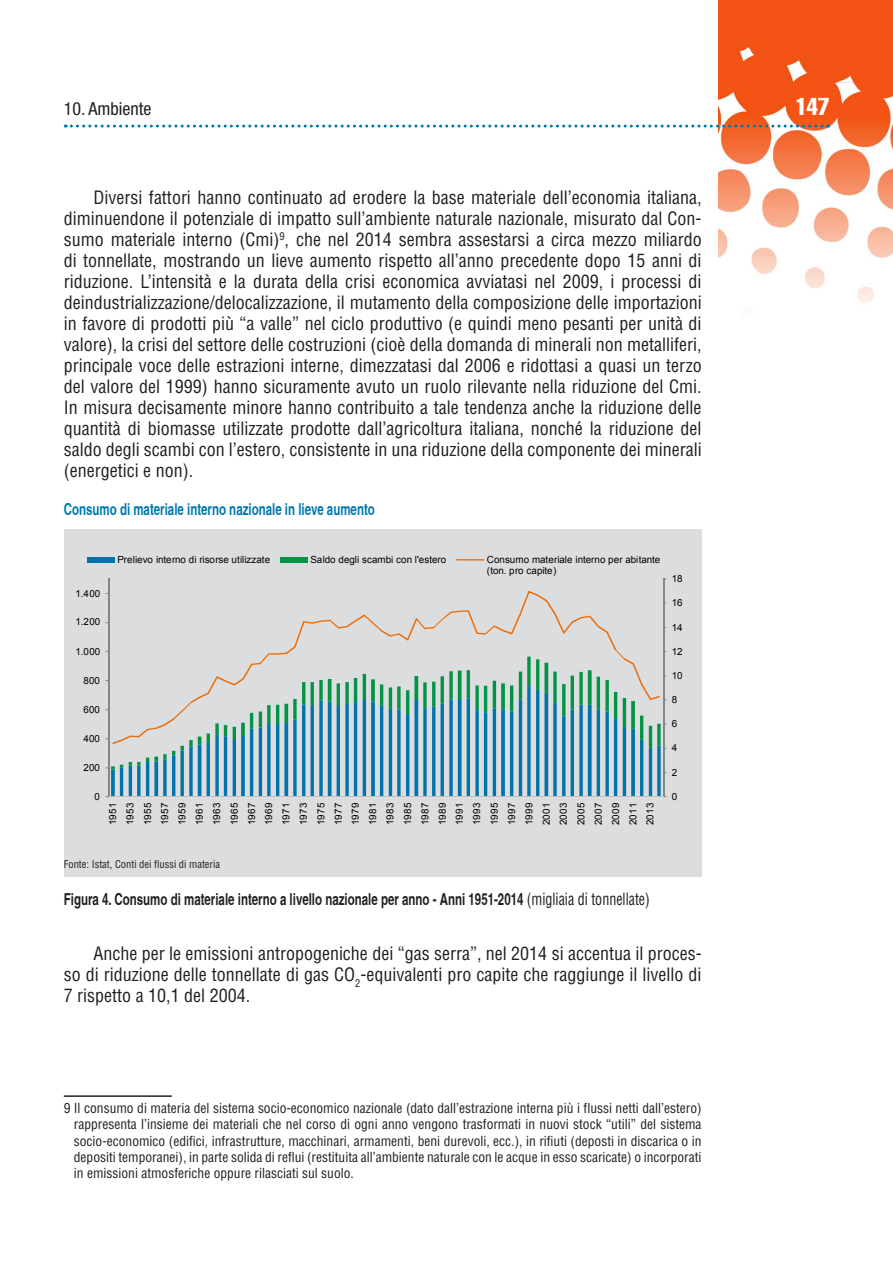
<style>
.page{position:relative;width:893px;height:1263px;background:#fff}
.page>*{position:absolute;margin:0;border:0;box-sizing:border-box;transform-origin:0 0}
.t1{font:24px "Helvetica LT Std Comp";color:#fff}
.t2{font:condensed 18px/21px "Helvetica LT Std";color:#231f20;text-align:justify}
.t3{font:condensed 18px "Helvetica Neue LT Std";color:#231f20}
.t4{font:700 condensed 16.5px "Helvetica";color:#231f20;scale:.85 1}
.t5{font:700 condensed 16.5px "Helvetica";color:#0078ae;scale:.85 1}
.t6{font:condensed 13.5px/16.2px "Helvetica LT Std";color:#231f20;text-align:justify}
.t7{font:condensed 10.5px "Helvetica LT Std";color:#231f20}
.t8{font:9.75px/17.4px "Arial";letter-spacing:-.005em;color:#000;text-align:justify}
.s1{font-family:"Helvetica LT Std";font-weight:400}
</style>
<div class="page">
<img style="left:719px;top:0;width:174px;height:312px">
<svg style="left:65px;top:125px;width:764px;height:3px"></svg>
<hr style="left:64px;top:1095px;width:108px;height:2px;background:#231f20">
<div style="left:64px;top:529px;width:638px;height:348px;background:#dcdddf"></div>
<svg style="left:111px;top:769px;width:4px;height:27px"></svg>
<hr style="left:120px;top:768px;width:3px;height:29px;background:#0073aa">
<hr style="left:129px;top:766px;width:3px;height:31px;background:#0073aa">
<svg style="left:137px;top:766px;width:4px;height:30px"></svg>
<hr style="left:146px;top:762px;width:3px;height:35px;background:#0073aa">
<svg style="left:154px;top:766px;width:4px;height:30px"></svg>
<svg style="left:163px;top:766px;width:4px;height:30px"></svg>
<hr style="left:172px;top:755px;width:3px;height:42px;background:#0073aa">
<svg style="left:180px;top:766px;width:4px;height:30px"></svg>
<svg style="left:189px;top:766px;width:4px;height:30px"></svg>
<hr style="left:198px;top:744px;width:3px;height:53px;background:#0073aa">
<hr style="left:207px;top:743px;width:3px;height:54px;background:#0073aa">
<svg style="left:215px;top:744px;width:4px;height:52px"></svg>
<hr style="left:224px;top:736px;width:3px;height:61px;background:#0073aa">
<hr style="left:233px;top:739px;width:3px;height:58px;background:#0073aa">
<svg style="left:241px;top:744px;width:4px;height:52px"></svg>
<hr style="left:250px;top:728px;width:3px;height:69px;background:#0073aa">
<hr style="left:259px;top:727px;width:3px;height:70px;background:#0073aa">
<svg style="left:267px;top:744px;width:4px;height:52px"></svg>
<hr style="left:276px;top:724px;width:3px;height:73px;background:#0073aa">
<svg style="left:284px;top:744px;width:4px;height:52px"></svg>
<svg style="left:293px;top:744px;width:4px;height:52px"></svg>
<hr style="left:302px;top:704px;width:3px;height:93px;background:#0073aa">
<hr style="left:311px;top:705px;width:3px;height:92px;background:#0073aa">
<svg style="left:319px;top:744px;width:4px;height:52px"></svg>
<hr style="left:328px;top:702px;width:3px;height:95px;background:#0073aa">
<hr style="left:337px;top:705px;width:3px;height:92px;background:#0073aa">
<svg style="left:345px;top:744px;width:4px;height:52px"></svg>
<hr style="left:354px;top:702px;width:3px;height:95px;background:#0073aa">
<hr style="left:363px;top:699px;width:3px;height:98px;background:#0073aa">
<svg style="left:371px;top:744px;width:4px;height:52px"></svg>
<hr style="left:380px;top:706px;width:3px;height:91px;background:#0073aa">
<hr style="left:389px;top:709px;width:3px;height:88px;background:#0073aa">
<svg style="left:397px;top:744px;width:4px;height:52px"></svg>
<hr style="left:406px;top:714px;width:3px;height:83px;background:#0073aa">
<svg style="left:414px;top:744px;width:4px;height:52px"></svg>
<svg style="left:423px;top:744px;width:4px;height:52px"></svg>
<hr style="left:432px;top:707px;width:3px;height:90px;background:#0073aa">
<hr style="left:441px;top:704px;width:3px;height:93px;background:#0073aa">
<svg style="left:449px;top:744px;width:4px;height:52px"></svg>
<svg style="left:458px;top:744px;width:4px;height:52px"></svg>
<hr style="left:467px;top:698px;width:3px;height:99px;background:#0073aa">
<svg style="left:475px;top:744px;width:4px;height:52px"></svg>
<hr style="left:484px;top:712px;width:3px;height:85px;background:#0073aa">
<hr style="left:493px;top:708px;width:3px;height:89px;background:#0073aa">
<svg style="left:501px;top:744px;width:4px;height:52px"></svg>
<hr style="left:510px;top:711px;width:3px;height:86px;background:#0073aa">
<hr style="left:519px;top:700px;width:3px;height:97px;background:#0073aa">
<svg style="left:527px;top:744px;width:4px;height:52px"></svg>
<hr style="left:536px;top:690px;width:3px;height:107px;background:#0073aa">
<svg style="left:544px;top:744px;width:4px;height:52px"></svg>
<svg style="left:553px;top:744px;width:4px;height:52px"></svg>
<hr style="left:562px;top:716px;width:3px;height:81px;background:#0073aa">
<hr style="left:571px;top:709px;width:3px;height:88px;background:#0073aa">
<svg style="left:579px;top:744px;width:4px;height:52px"></svg>
<svg style="left:588px;top:744px;width:4px;height:52px"></svg>
<hr style="left:597px;top:709px;width:3px;height:88px;background:#0073aa">
<svg style="left:605px;top:744px;width:4px;height:52px"></svg>
<hr style="left:614px;top:718px;width:3px;height:79px;background:#0073aa">
<hr style="left:623px;top:727px;width:3px;height:70px;background:#0073aa">
<svg style="left:631px;top:744px;width:4px;height:52px"></svg>
<hr style="left:640px;top:739px;width:3px;height:58px;background:#0073aa">
<hr style="left:649px;top:748px;width:3px;height:49px;background:#0073aa">
<svg style="left:657px;top:746px;width:4px;height:50px"></svg>
<svg style="left:129px;top:744px;width:72px;height:22px"></svg>
<hr style="left:649px;top:726px;width:3px;height:22px;background:#039345">
<svg style="left:657px;top:724px;width:4px;height:22px"></svg>
<hr style="left:663px;top:579px;width:1px;height:218px;background:#868686">
<hr style="left:108px;top:579px;width:1px;height:218px;background:#868686">
<svg style="left:106px;top:765px;width:17px;height:4px"></svg>
<hr style="left:109px;top:796px;width:554px;height:1px;background:#bfbfbf">
<svg style="left:112px;top:591px;width:548px;height:153px"></svg>
<div style="left:88px;top:557px;width:27px;height:5px;background:#0073aa"></div>
<div style="left:281px;top:557px;width:27px;height:5px;background:#039345"></div>
<svg style="left:456px;top:559px;width:29px;height:1px"></svg>
<p class="t3" style="left:64px;top:98px;width:89px">10. Ambiente</p>
<h1 class="t1" style="left:796px;top:91px;width:35px">147</h1>
<p class="t2" style="left:64px;top:187px;width:639px;text-indent:30px">Diversi fattori hanno continuato ad erodere la base materiale dell’economia italiana, diminuendone il potenziale di impatto sull’ambiente naturale nazionale, misurato dal Con&shy;sumo materiale interno (Cmi)<sup>9</sup>, che nel 2014 sembra assestarsi a circa mezzo miliardo di tonnellate, mostrando un lieve aumento rispetto all’anno precedente dopo 15 anni di riduzione. L’intensità e la durata della crisi economica avviatasi nel 2009, i processi di deindustrializzazione/delocalizzazione, il mutamento della composizione delle importazioni in favore di prodotti più “a valle” nel ciclo produttivo (e quindi meno pesanti per unità di valore), la crisi del settore delle costruzioni (cioè della domanda di minerali non metalliferi, principale voce delle estrazioni interne, dimezzatasi dal 2006 e ridottasi a quasi un terzo del valore del 1999) hanno sicuramente avuto un ruolo rilevante nella riduzione del Cmi.<br>In misura decisamente minore hanno contribuito a tale tendenza anche la riduzione delle quantità di biomasse utilizzate prodotte dall’agricoltura italiana, nonché la riduzione del saldo degli scambi con l’estero, consistente in una riduzione della componente dei minerali (energetici e non).</p>
<p class="t5" style="left:64px;top:499px;width:368px">Consumo di materiale interno nazionale in lieve aumento</p>
<p class="t8" style="left:76px;top:585px;width:26px">1.400</p>
<p class="t8" style="left:76px;top:613px;width:26px">1.200</p>
<p class="t8" style="left:76px;top:643px;width:26px">1.000</p>
<p class="t8" style="left:84px;top:672px;width:18px">800</p>
<p class="t8" style="left:84px;top:701px;width:18px">600</p>
<p class="t8" style="left:84px;top:730px;width:18px">400</p>
<p class="t8" style="left:84px;top:759px;width:18px">200</p>
<p class="t8" style="left:94px;top:788px;width:7px">0</p>
<p class="t8" style="left:118px;top:550px;width:154px">Prelievo interno di risorse utilizzate</p>
<p class="t8" style="left:311px;top:550px;width:137px">Saldo degli scambi con l'estero</p>
<p class="t8" style="left:487px;top:553px;width:175px;line-height:11.6px">Consumo materiale interno per abitante (ton. pro capite)</p>
<p class="t8" style="left:104px;top:825px;width:24px;rotate:-90deg">1951<br>1953<br>1955<br>1957<br>1959<br>1961<br>1963<br>1965<br>1967<br>1969<br>1971<br>1973<br>1975<br>1977<br>1979<br>1981<br>1983<br>1985<br>1987<br>1989<br>1991<br>1993<br>1995<br>1997<br>1999<br>2001<br>2003<br>2005<br>2007<br>2009<br>2011<br>2013</p>
<p class="t8" style="left:672px;top:570px;width:12px">18</p>
<p class="t8" style="left:672px;top:594px;width:12px">16</p>
<p class="t8" style="left:672px;top:619px;width:12px">14</p>
<p class="t8" style="left:672px;top:643px;width:12px">12</p>
<p class="t8" style="left:672px;top:667px;width:12px">10</p>
<p class="t8" style="left:672px;top:691px;width:7px">8</p>
<p class="t8" style="left:672px;top:715px;width:7px">6</p>
<p class="t8" style="left:672px;top:739px;width:7px">4</p>
<p class="t8" style="left:672px;top:764px;width:7px">2</p>
<p class="t8" style="left:672px;top:788px;width:7px">0</p>
<p class="t7" style="left:64px;top:857px;width:158px">Fonte: Istat, Conti dei flussi di materia</p>
<p class="t4" style="left:64px;top:889px;width:691px">Figura 4. Consumo di materiale interno a livello nazionale per anno - Anni 1951-2014 <span class="s1">(migliaia di tonnellate)</span></p>
<p class="t2" style="left:64px;top:943px;width:639px;text-indent:30px">Anche per le emissioni antropogeniche dei “gas serra”, nel 2014 si accentua il proces&shy;so di riduzione delle tonnellate di gas CO<sub>2</sub>-equivalenti pro capite che raggiunge il livello di 7 rispetto a 10,1 del 2004.</p>
<p class="t6" style="left:74px;top:1100px;width:629px;text-indent:-10px">9 Il consumo di materia del sistema socio-economico nazionale (dato dall’estrazione interna più i flussi netti dall’estero) rappresenta l’insieme dei materiali che nel corso di ogni anno vengono trasformati in nuovi stock “utili” del sistema socio-economico (edifici, infrastrutture, macchinari, armamenti, beni durevoli, ecc.), in rifiuti (deposti in discarica o in depositi temporanei), in parte solida di reflui (restituita all’ambiente naturale con le acque in esso scaricate) o incorporati in emissioni atmosferiche oppure rilasciati sul suolo.</p>
</div>
